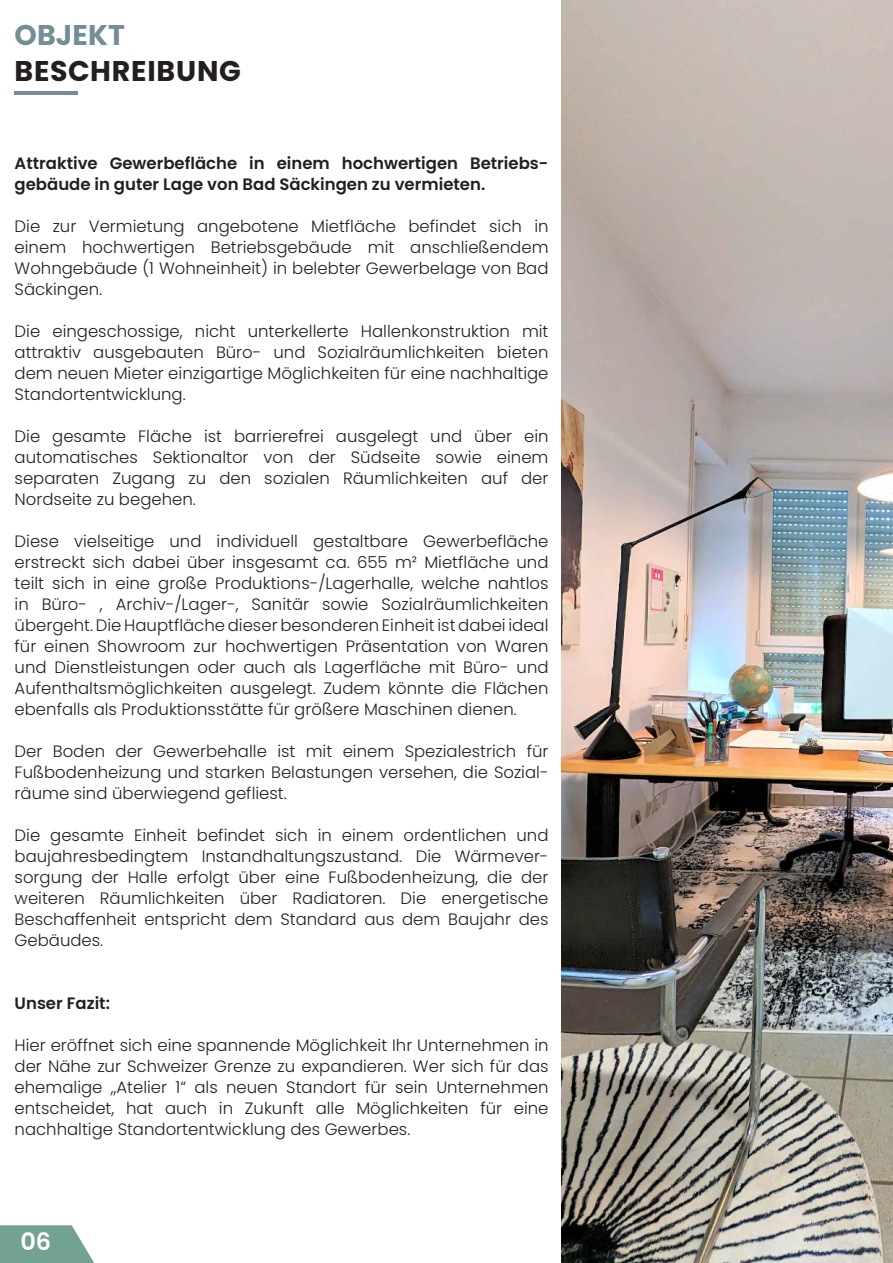
<style>
.page{position:relative;width:893px;height:1263px;background:#fff}
.page>*{position:absolute;margin:0;border:0;box-sizing:border-box;transform-origin:0 0}
.t1{font:700 28.5px "Poppins";letter-spacing:.025em;color:#231f20}
.t2{font:700 28.5px "Poppins";letter-spacing:.005em;color:#748e96}
.t3{font:600 24px "Poppins";color:#fff}
.t4{font:300 16.5px/21px "Poppins";color:#231f20;text-align:justify}
.t5{font:600 16.5px/21px "Poppins";color:#231f20}
</style>
<div class="page">
<img style="left:561px;top:0;width:332px;height:1263px">
<hr style="left:15px;top:91px;width:63px;height:4px;background:#748e96">
<svg style="left:0;top:1225px;width:94px;height:38px;background:#84aca1"></svg>
<h1 class="t2" style="left:15px;top:19px;width:112px">OBJEKT</h1>
<h1 class="t1" style="left:15px;top:55px;width:228px">BESCHREIBUNG</h1>
<p class="t5" style="left:15px;top:153px;width:535px">Attraktive Gewerbefläche in einem hochwertigen Betriebs&shy;gebäude in guter Lage von Bad Säckingen zu vermieten.</p>
<p class="t4" style="left:15px;top:216px;width:535px">Die zur Vermietung angebotene Mietfläche befindet sich in einem hochwertigen Betriebsgebäude mit anschließendem Wohngebäude (1 Wohneinheit) in belebter Gewerbelage von Bad Säckingen.</p>
<p class="t4" style="left:15px;top:321px;width:535px">Die eingeschossige, nicht unterkellerte Hallenkonstruktion mit attraktiv ausgebauten Büro- und Sozialräumlichkeiten bieten dem neuen Mieter einzigartige Möglichkeiten für eine nachhaltige Standortentwicklung.</p>
<p class="t4" style="left:15px;top:426px;width:535px">Die gesamte Fläche ist barrierefrei ausgelegt und über ein automatisches Sektionaltor von der Südseite sowie einem separaten Zugang zu den sozialen Räumlichkeiten auf der Nordseite zu begehen.</p>
<p class="t4" style="left:15px;top:531px;width:535px">Diese vielseitige und individuell gestaltbare Gewerbefläche erstreckt sich dabei über insgesamt ca. 655 m² Mietfläche und teilt sich in eine große Produktions-/Lagerhalle, welche nahtlos in Büro- , Archiv-/Lager-, Sanitär sowie Sozialräumlichkeiten übergeht. Die Hauptfläche dieser besonderen Einheit ist dabei ideal für einen Showroom zur hochwertigen Präsentation von Waren und Dienstleistungen oder auch als Lagerfläche mit Büro- und Aufenthaltsmöglichkeiten ausgelegt. Zudem könnte die Flächen ebenfalls als Produktionsstätte für größere Maschinen dienen.</p>
<p class="t4" style="left:15px;top:741px;width:535px">Der Boden der Gewerbehalle ist mit einem Spezialestrich für Fußbodenheizung und starken Belastungen versehen, die Sozial&shy;räume sind überwiegend gefliest.</p>
<p class="t4" style="left:15px;top:825px;width:535px">Die gesamte Einheit befindet sich in einem ordentlichen und baujahresbedingtem Instandhaltungszustand. Die Wärmever&shy;sorgung der Halle erfolgt über eine Fußbodenheizung, die der weiteren Räumlichkeiten über Radiatoren. Die energetische Beschaffenheit entspricht dem Standard aus dem Baujahr des Gebäudes.</p>
<p class="t5" style="left:15px;top:993px;width:97px">Unser Fazit:</p>
<p class="t4" style="left:15px;top:1035px;width:535px">Hier eröffnet sich eine spannende Möglichkeit Ihr Unternehmen in der Nähe zur Schweizer Grenze zu expandieren. Wer sich für das ehemalige „Atelier 1“ als neuen Standort für sein Unternehmen entscheidet, hat auch in Zukunft alle Möglichkeiten für eine nachhaltige Standortentwicklung des Gewerbes.</p>
<h2 class="t3" style="left:21px;top:1226px;width:32px">06</h2>
</div>
